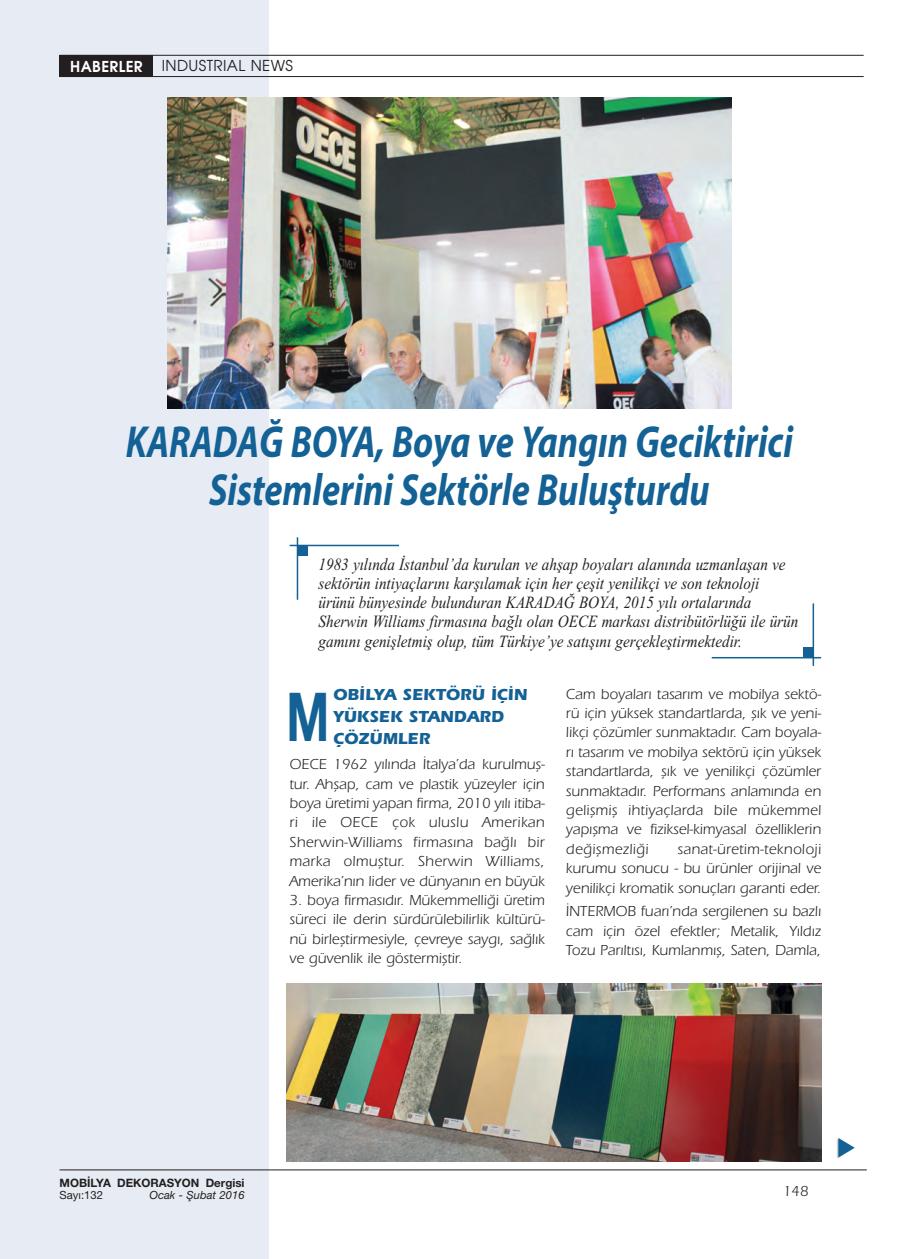
<style>
.page{position:relative;width:919px;height:1259px;background:#fff}
.page>*{position:absolute;margin:0;border:0;box-sizing:border-box;transform-origin:0 0}
.t1{font:67.5px "Helvetica Neue X Bold";color:#136195;scale:.7 1}
.t2{font:italic 700 45.15px/47.7px "Myriad Pro";color:#136195;text-align:center;scale:.8 1}
.t3{font:italic 17.1px/19.2px "Times New Roman";color:#231f20;scale:.88 1}
.t4{font:16.5px/22.2px "Eras X Bold";color:#136195}
.t5{font:15px/19.4px "Eras X Book";color:#231f20;text-align:justify}
.t6{font:15px "Avant Garde T";letter-spacing:.03em;color:#231f20}
.t7{font:15px "Avant Garde T Bold";letter-spacing:.03em;color:#fff}
.t8{font:15px "Eras T Book";color:#231f20}
.t9{font:11.55px "Helvetica Neue X Bold";color:#231f20}
.t10{font:11.25px "Helvetica Neue X Italic";color:#231f20}
.t11{font:11.25px "Helvetica Neue X Roman";color:#231f20}
</style>
<div class="page">
<div style="left:0;top:0;width:268px;height:1258px;background:#e7ecf4"></div>
<hr style="left:60px;top:55px;width:803px;height:1px;background:#231f20">
<hr style="left:60px;top:76px;width:803px;height:1px;background:#231f20">
<div style="left:60px;top:55px;width:93px;height:22px;background:#231f20"></div>
<div style="left:802px;top:647px;width:11px;height:11px;background:#136195"></div>
<hr style="left:711px;top:657px;width:110px;height:1px;background:#136195">
<hr style="left:812px;top:603px;width:2px;height:63px;background:#136195">
<div style="left:297px;top:545px;width:10px;height:11px;background:#136195"></div>
<hr style="left:290px;top:545px;width:109px;height:1px;background:#136195">
<hr style="left:297px;top:537px;width:1px;height:63px;background:#136195">
<hr style="left:60px;top:1169px;width:806px;height:1px;background:#231f20">
<img style="left:168px;top:98px;width:563px;height:310px">
<img style="left:287px;top:983px;width:534px;height:178px">
<p class="t7" style="left:70px;top:58px;width:74px">HABERLER</p>
<p class="t6" style="left:162px;top:57px;width:133px">INDUSTRIAL NEWS</p>
<h2 class="t2" style="left:126px;top:423px;width:835px">KARADAĞ BOYA, Boya ve Yangın Geciktirici<br>Sistemlerini Sektörle Buluşturdu</h2>
<p class="t3" style="left:318px;top:556px;width:546px">1983 yılında İstanbul’da kurulan ve ahşap boyaları alanında uzmanlaşan ve sektörün intiyaçlarını karşılamak için her çeşit yenilikçi ve son teknoloji ürünü bünyesinde bulunduran KARADAĞ BOYA, 2015 yılı ortalarında Sherwin Williams firmasına bağlı olan OECE markası distribütörlüğü ile ürün gamını genişletmiş olup, tüm Türkiye’ye satışını gerçekleştirmektedir.</p>
<p class="t4" style="left:333px;top:683px;width:196px">OBİLYA SEKTÖRÜ İÇİN<br>YÜKSEK STANDARD<br>ÇÖZÜMLER</p>
<p class="t5" style="left:289px;top:756px;width:257px">OECE 1962 yılında İtalya’da kurulmuş&shy;tur. Ahşap, cam ve plastik yüzeyler için boya üretimi yapan firma, 2010 yılı itiba&shy;ri ile OECE çok uluslu Amerikan Sherwin-Williams firmasına bağlı bir marka olmuştur. Sherwin Williams, Amerika’nın lider ve dünyanın en büyük</p>
<p class="t5" style="left:289px;top:892px;width:257px">3. boya firmasıdır. Mükemmelliği üretim süreci ile derin sürdürülebilirlik kültürü&shy;nü birleştirmesiyle, çevreye saygı, sağlık ve güvenlik ile göstermiştir.</p>
<h1 class="t1" style="left:286px;top:678px;width:63px">M</h1>
<p class="t5" style="left:566px;top:685px;width:257px">Cam boyaları tasarım ve mobilya sektö&shy;rü için yüksek standartlarda, şık ve yeni&shy;likçi çözümler sunmaktadır. Cam boyala&shy;rı tasarım ve mobilya sektörü için yüksek standartlarda, şık ve yenilikçi çözümler sunmaktadır. Performans anlamında en gelişmiş ihtiyaçlarda bile mükemmel yapışma ve fiziksel-kimyasal özelliklerin değişmezliği</p>
<p class="t5" style="left:566px;top:841px;width:257px;text-indent:111px">sanat-üretim-teknoloji kurumu sonucu - bu ürünler orijinal ve yenilikçi kromatik sonuçları garanti eder.</p>
<p class="t5" style="left:566px;top:903px;width:257px">İNTERMOB fuarı’nda sergilenen su bazlı cam için özel efektler; Metalik, Yıldız Tozu Parıltısı, Kumlanmış, Saten, Damla,</p>
<p class="t9" style="left:60px;top:1176px;width:186px">MOB‹LYA DEKORASYON Dergisi</p>
<p class="t11" style="left:60px;top:1189px;width:45px">Say›:132</p>
<p class="t10" style="left:149px;top:1189px;width:97px">Ocak - Şubat 2016</p>
<p class="t8" style="left:783px;top:1182px;width:27px">148</p>
</div>
